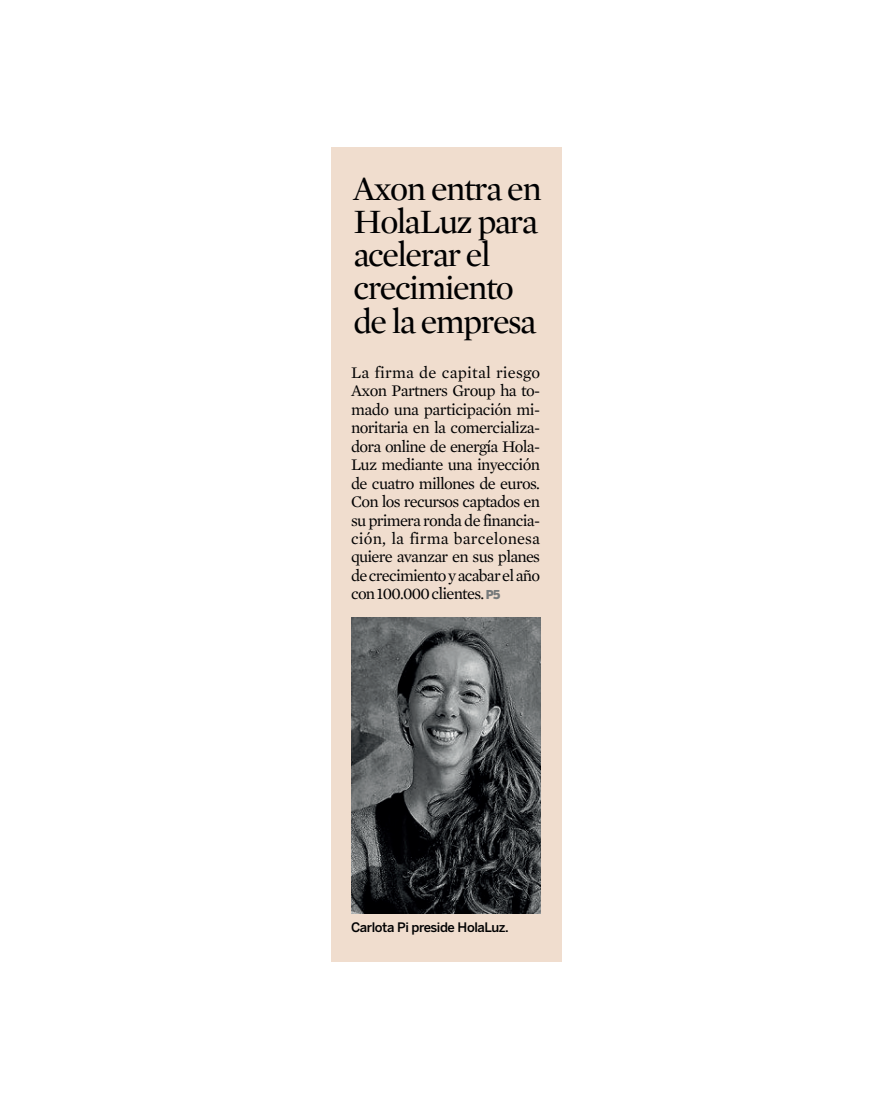
<style>
.page{position:relative;width:893px;height:1108px;background:#fff}
.page>*{position:absolute;margin:0;border:0;box-sizing:border-box;transform-origin:0 0}
.t1{font:34.8px/33px "Mercury Display";letter-spacing:-.045em;color:#000001}
.t2{font:16.5px/18.5px "Mercury Text G1";letter-spacing:-.045em;color:#000001;text-align:justify}
.t3{font:500 13.05px "Benton Sans";letter-spacing:-.035em;color:#000001}
.s1{font-family:"Benton Sans";font-weight:900;font-size:12.15px;color:#767a7b}
</style>
<div class="page">
<div style="left:331px;top:147px;width:230px;height:815px;background:#f0ddce"></div>
<img style="left:351px;top:618px;width:189px;height:295px">
<h1 class="t1" style="left:353px;top:173px;width:190px">Axon entra en<br>HolaLuz para acelerar el crecimiento de la empresa</h1>
<p class="t2" style="left:351px;top:363px;width:191px">La firma de capital riesgo Axon Partners Group ha to&shy;mado una participación mi&shy;noritaria en la comercializa&shy;dora online de energía Hola-Luz mediante una inyección de cuatro millones de euros.<br>Con los recursos captados en su primera ronda de financia&shy;ción, la firma barcelonesa quiere avanzar en sus planes de crecimiento y acabar el año con 100.000 clientes. <span class="s1">P5</span></p>
<p class="t3" style="left:351px;top:919px;width:159px">Carlota Pi preside HolaLuz.</p>
</div>
